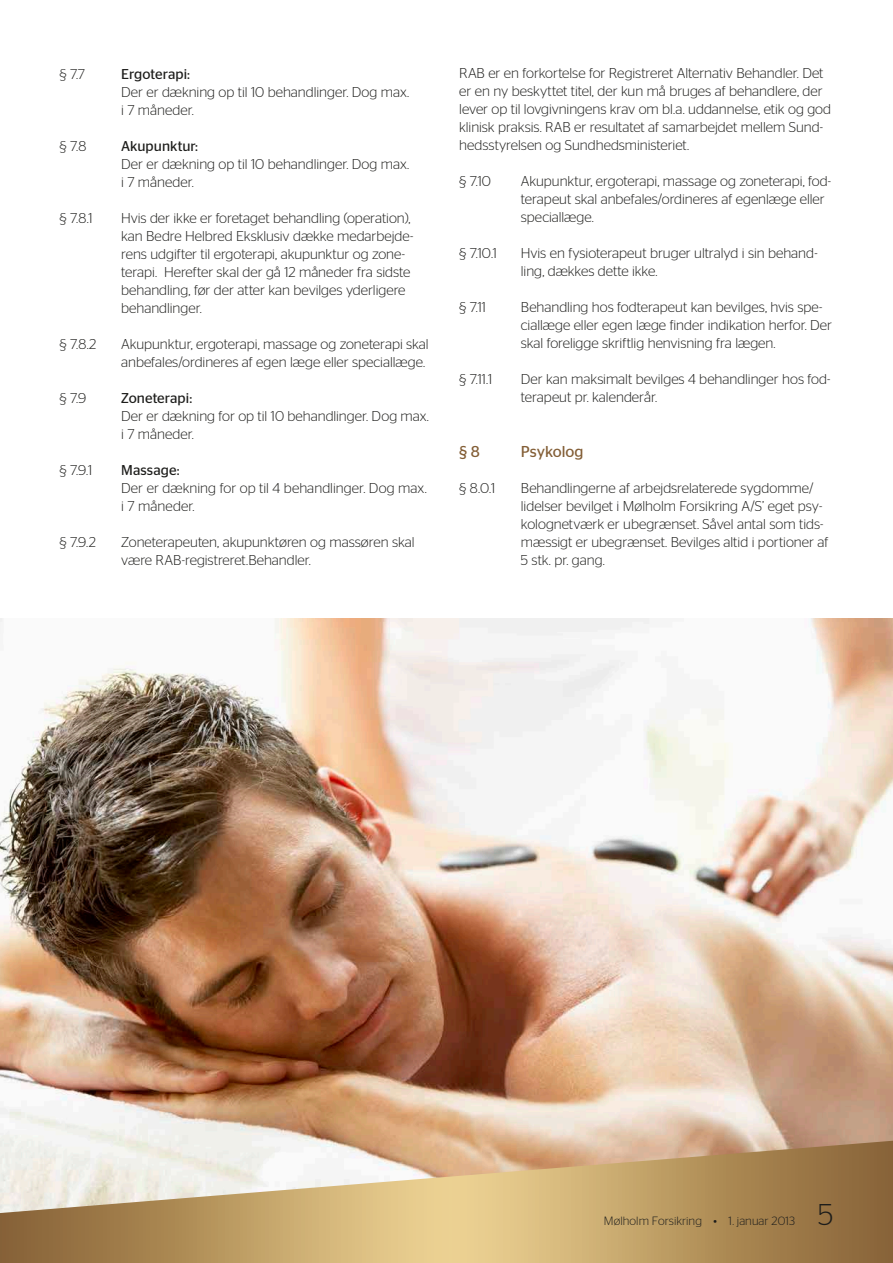
<style>
.page{position:relative;width:893px;height:1263px;background:#fff}
.page>*{position:absolute;margin:0;border:0;box-sizing:border-box;transform-origin:0 0}
.t1{font:300 30px "Stag Sans";color:#1d1d1b}
.t2{font:15.75px "Stag Sans";color:#835e36}
.t3{font:300 14.25px/18px "Stag Sans";color:#1d1d1b}
.t4{font:14.25px "Stag Sans";letter-spacing:.005em;color:#1d1d1b}
.t5{font:300 12px "Stag Sans";letter-spacing:.005em;color:#1d1d1b}
</style>
<div class="page">
<img style="left:0;top:619px;width:893px;height:522px">
<svg style="left:0;top:1141px;width:893px;height:122px;background:#c8ad81"></svg>
<p class="t3" style="left:60px;top:64px;width:27px">§ 7.7</p>
<p class="t4" style="left:121px;top:66px;width:70px">Ergoterapi:</p>
<p class="t3" style="left:121px;top:82px;width:289px">Der er dækning op til 10 behandlinger. Dog max. i 7 måneder.</p>
<p class="t3" style="left:60px;top:136px;width:28px">§ 7.8</p>
<p class="t4" style="left:121px;top:138px;width:78px">Akupunktur:</p>
<p class="t3" style="left:121px;top:154px;width:289px">Der er dækning op til 10 behandlinger. Dog max. i 7 måneder.</p>
<p class="t3" style="left:60px;top:208px;width:35px">§ 7.8.1</p>
<p class="t3" style="left:121px;top:208px;width:294px">Hvis der ikke er foretaget behandling (operation), kan Bedre Helbred Eksklusiv dække medarbejde&shy;rens udgifter til ergoterapi, akupunktur og zone&shy;terapi. Herefter skal der gå 12 måneder fra sidste behandling, før der atter kan bevilges yderligere behandlinger.</p>
<p class="t3" style="left:60px;top:334px;width:38px">§ 7.8.2</p>
<p class="t3" style="left:121px;top:334px;width:309px">Akupunktur, ergoterapi, massage og zoneterapi skal anbefales/ordineres af egen læge eller speciallæge.</p>
<p class="t3" style="left:60px;top:388px;width:28px">§ 7.9</p>
<p class="t4" style="left:121px;top:389px;width:73px">Zoneterapi:</p>
<p class="t3" style="left:121px;top:406px;width:309px">Der er dækning for op til 10 behandlinger. Dog max. i 7 måneder.</p>
<p class="t3" style="left:60px;top:460px;width:34px">§ 7.9.1</p>
<p class="t4" style="left:121px;top:461px;width:60px">Massage:</p>
<p class="t3" style="left:121px;top:478px;width:307px">Der er dækning for op til 4 behandlinger. Dog max. i 7 måneder.</p>
<p class="t3" style="left:60px;top:532px;width:38px">§ 7.9.2</p>
<p class="t3" style="left:121px;top:532px;width:295px">Zoneterapeuten, akupunktøren og massøren skal være RAB-registreret.Behandler.</p>
<p class="t3" style="left:459px;top:64px;width:373px">RAB er en forkortelse for Registreret Alternativ Behandler. Det er en ny beskyttet titel, der kun må bruges af behandlere, der lever op til lovgivningens krav om bl.a. uddannelse, etik og god klinisk praksis. RAB er resultatet af samarbejdet mellem Sund&shy;hedsstyrelsen og Sundhedsministeriet.</p>
<p class="t3" style="left:459px;top:172px;width:33px">§ 7.10</p>
<p class="t3" style="left:521px;top:172px;width:312px">Akupunktur, ergoterapi, massage og zoneterapi, fod&shy;terapeut skal anbefales/ordineres af egenlæge eller speciallæge.</p>
<p class="t3" style="left:459px;top:244px;width:39px">§ 7.10.1</p>
<p class="t3" style="left:521px;top:244px;width:297px">Hvis en fysioterapeut bruger ultralyd i sin behand&shy;ling, dækkes dette ikke.</p>
<p class="t3" style="left:459px;top:298px;width:28px">§ 7.11</p>
<p class="t3" style="left:521px;top:298px;width:313px">Behandling hos fodterapeut kan bevilges, hvis spe&shy;ciallæge eller egen læge finder indikation herfor. Der skal foreligge skriftlig henvisning fra lægen.</p>
<p class="t3" style="left:459px;top:370px;width:35px">§ 7.11.1</p>
<p class="t3" style="left:521px;top:370px;width:311px">Der kan maksimalt bevilges 4 behandlinger hos fod&shy;terapeut pr. kalenderår.</p>
<p class="t2" style="left:459px;top:442px;width:22px">§ 8</p>
<p class="t2" style="left:521px;top:442px;width:64px">Psykolog</p>
<p class="t3" style="left:459px;top:478px;width:38px">§ 8.0.1</p>
<p class="t3" style="left:521px;top:478px;width:309px">Behandlingerne af arbejdsrelaterede sygdomme/ lidelser bevilget i Mølholm Forsikring A/S’ eget psy&shy;kolognetværk er ubegrænset. Såvel antal som tids&shy;mæssigt er ubegrænset. Bevilges altid i portioner af 5 stk. pr. gang.</p>
<p class="t5" style="left:604px;top:1214px;width:193px">Mølholm Forsikring • 1. januar 2013</p>
<h1 class="t1" style="left:818px;top:1197px;width:17px">5</h1>
</div>
